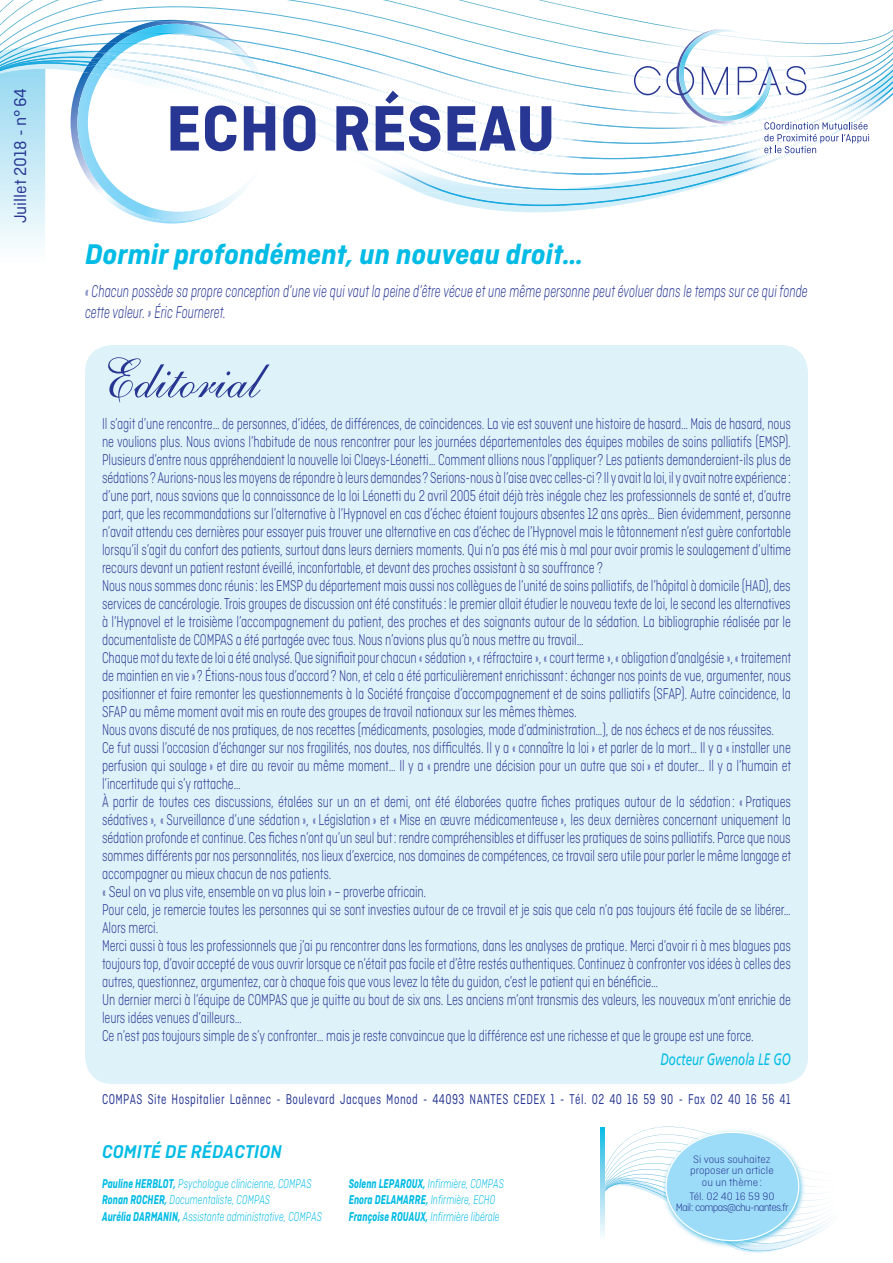
<style>
.page{position:relative;width:893px;height:1263px;background:#fff}
.page>*{position:absolute;margin:0;border:0;box-sizing:border-box;transform-origin:0 0}
.t1{font:700 67.5px "Ciutadella";color:#263692}
.t2{font:54px "Shelley Allegro BT";color:#263692}
.t3{font:italic 700 30px "Ciutadella";color:#02bce5}
.t4{font:italic 600 19.5px "Ciutadella";color:#02bce5}
.t5{font:italic 300 18px/20.2px "Ciutadella";color:#263692;scale:.7 1}
.t6{font:18px "Ciutadella";color:#263692}
.t7{font:300 16.5px/18px "Ciutadella";letter-spacing:-.01em;color:#263692;scale:.75 1}
.t8{font:italic 16.5px "Frutiger";color:#02bce5;scale:.7 1}
.t9{font:15px "Ciutadella";letter-spacing:.04em;color:#263692;scale:.76 1}
.t10{font:italic 300 13.5px/16.5px "Ciutadella";color:#02bce5;scale:.75 1}
.t11{font:300 11.4px/11.4px "Ciutadella";color:#263692;text-align:center}
.t12{font:300 11.4px/11.4px "Ciutadella";letter-spacing:-.06em;color:#263692;text-align:center}
.s1{font-weight:700}
</style>
<div class="page">
<svg style="left:0;top:6px;width:594px;height:10px"></svg>
<svg style="left:0;top:18px;width:594px;height:29px"></svg>
<svg style="left:467px;top:194px;width:205px;height:18px"></svg>
<svg style="left:235px;top:69px;width:423px;height:137px"></svg>
<img style="left:123px;top:20px;width:62px;height:12px">
<img style="left:155px;top:20px;width:39px;height:2px">
<img style="left:121px;top:32px;width:112px;height:2px">
<img style="left:136px;top:24px;width:91px;height:8px">
<img style="left:133px;top:32px;width:96px;height:2px">
<img style="left:270px;top:56px;width:323px;height:17px">
<img style="left:270px;top:73px;width:323px;height:15px">
<img style="left:270px;top:88px;width:323px;height:15px">
<img style="left:276px;top:103px;width:317px;height:89px">
<img style="left:270px;top:114px;width:180px;height:78px">
<img style="left:235px;top:60px;width:35px;height:132px">
<img style="left:235px;top:68px;width:35px;height:58px">
<img style="left:235px;top:102px;width:34px;height:14px">
<img style="left:235px;top:50px;width:34px;height:52px">
<img style="left:235px;top:54px;width:14px;height:4px">
<svg style="left:251px;top:71px;width:9px;height:3px"></svg>
<svg style="left:261px;top:87px;width:5px;height:3px"></svg>
<svg style="left:267px;top:102px;width:9px;height:12px"></svg>
<img style="left:235px;top:162px;width:27px;height:30px">
<img style="left:594px;top:12px;width:299px;height:19px">
<img style="left:594px;top:31px;width:299px;height:10px">
<img style="left:871px;top:41px;width:22px;height:6px">
<img style="left:594px;top:47px;width:299px;height:5px">
<img style="left:601px;top:52px;width:292px;height:12px">
<img style="left:594px;top:67px;width:299px;height:20px">
<img style="left:869px;top:70px;width:24px;height:5px">
<img style="left:869px;top:75px;width:24px;height:6px">
<img style="left:594px;top:87px;width:299px;height:103px">
<img style="left:650px;top:153px;width:211px;height:41px">
<svg style="left:634px;top:29px;width:235px;height:124px"></svg>
<div style="left:85px;top:345px;width:723px;height:739px;background:#def2f9;border-radius:27px"></div>
<svg style="left:0;top:34px;width:235px;height:334px"></svg>
<svg style="left:605px;top:1126px;width:226px;height:127px"></svg>
<img style="left:662px;top:1195px;width:143px;height:52px">
<div style="left:666px;top:1132px;width:133px;height:108px;background:#9cdcf8;border-radius:50%"></div>
<svg style="left:601px;top:1127px;width:4px;height:109px"></svg>
<p class="t6" style="left:11px;top:223px;width:137px;rotate:-90deg">Juillet 2018 - n° 64</p>
<h1 class="t1" style="left:166px;top:89px;width:391px">ECHO RÉSEAU</h1>
<h3 class="t3" style="left:85px;top:237px;width:500px">Dormir profondément, un nouveau droit…</h3>
<p class="t5" style="left:85px;top:281px;width:1034px">« Chacun possède sa propre conception d’une vie qui vaut la peine d’être vécue et une même personne peut évoluer dans le temps sur ce qui fonde cette valeur. » Éric Fourneret.</p>
<h2 class="t2" style="left:102px;top:346px;width:160px">Editorial</h2>
<p class="t7" style="left:102px;top:415px;width:920px">Il s’agit d’une rencontre… de personnes, d’idées, de différences, de coïncidences. La vie est souvent une histoire de hasard… Mais de hasard, nous ne voulions plus. Nous avions l’habitude de nous rencontrer pour les journées départementales des équipes mobiles de soins palliatifs (EMSP).<br>Plusieurs d’entre nous appréhendaient la nouvelle loi Claeys-Léonetti… Comment allions nous l’appliquer ? Les patients demanderaient-ils plus de sédations ? Aurions-nous les moyens de répondre à leurs demandes ? Serions-nous à l’aise avec celles-ci ? Il y avait la loi, il y avait notre expérience : d’une part, nous savions que la connaissance de la loi Léonetti du 2 avril 2005 était déjà très inégale chez les professionnels de santé et, d’autre part, que les recommandations sur l’alternative à l’Hypnovel en cas d’échec étaient toujours absentes 12 ans après… Bien évidemment, personne n’avait attendu ces dernières pour essayer puis trouver une alternative en cas d’échec de l’Hypnovel mais le tâtonnement n’est guère confortable lorsqu’il s’agit du confort des patients, surtout dans leurs derniers moments. Qui n’a pas été mis à mal pour avoir promis le soulagement d’ultime recours devant un patient restant éveillé, inconfortable, et devant des proches assistant à sa souffrance ?<br>Nous nous sommes donc réunis : les EMSP du département mais aussi nos collègues de l’unité de soins palliatifs, de l’hôpital à domicile (HAD), des services de cancérologie. Trois groupes de discussion ont été constitués : le premier allait étudier le nouveau texte de loi, le second les alternatives à l’Hypnovel et le troisième l’accompagnement du patient, des proches et des soignants autour de la sédation. La bibliographie réalisée par le documentaliste de COMPAS a été partagée avec tous. Nous n’avions plus qu’à nous mettre au travail…<br>Chaque mot du texte de loi a été analysé. Que signifiait pour chacun « sédation », « réfractaire », « court terme », « obligation d’analgésie », « traitement de maintien en vie » ? Étions-nous tous d’accord ? Non, et cela a été particulièrement enrichissant : échanger nos points de vue, argumenter, nous positionner et faire remonter les questionnements à la Société française d’accompagnement et de soins palliatifs (SFAP). Autre coïncidence, la SFAP au même moment avait mis en route des groupes de travail nationaux sur les mêmes thèmes.<br>Nous avons discuté de nos pratiques, de nos recettes (médicaments, posologies, mode d’administration…), de nos échecs et de nos réussites.<br>Ce fut aussi l’occasion d’échanger sur nos fragilités, nos doutes, nos difficultés. Il y a « connaître la loi » et parler de la mort… Il y a « installer une perfusion qui soulage » et dire au revoir au même moment… Il y a « prendre une décision pour un autre que soi » et douter… Il y a l’humain et l’incertitude qui s’y rattache…<br>À partir de toutes ces discussions, étalées sur un an et demi, ont été élaborées quatre fiches pratiques autour de la sédation : « Pratiques sédatives », « Surveillance d’une sédation », « Législation » et « Mise en œuvre médicamenteuse », les deux dernières concernant uniquement la sédation profonde et continue. Ces fiches n’ont qu’un seul but : rendre compréhensibles et diffuser les pratiques de soins palliatifs. Parce que nous sommes différents par nos personnalités, nos lieux d’exercice, nos domaines de compétences, ce travail sera utile pour parler le même langage et accompagner au mieux chacun de nos patients.<br>« Seul on va plus vite, ensemble on va plus loin » – proverbe africain.<br>Pour cela, je remercie toutes les personnes qui se sont investies autour de ce travail et je sais que cela n’a pas toujours été facile de se libérer… Alors merci.<br>Merci aussi à tous les professionnels que j’ai pu rencontrer dans les formations, dans les analyses de pratique. Merci d’avoir ri à mes blagues pas toujours top, d’avoir accepté de vous ouvrir lorsque ce n’était pas facile et d’être restés authentiques. Continuez à confronter vos idées à celles des autres, questionnez, argumentez, car à chaque fois que vous levez la tête du guidon, c’est le patient qui en bénéficie…<br>Un dernier merci à l’équipe de COMPAS que je quitte au bout de six ans. Les anciens m’ont transmis des valeurs, les nouveaux m’ont enrichie de leurs idées venues d’ailleurs…<br>Ce n’est pas toujours simple de s’y confronter… mais je reste convaincue que la différence est une richesse et que le groupe est une force.</p>
<p class="t8" style="left:661px;top:1049px;width:188px">Docteur Gwenola LE GO</p>
<p class="t9" style="left:102px;top:1091px;width:907px">COMPAS Site Hospitalier Laënnec - Boulevard Jacques Monod - 44093 NANTES CEDEX 1 - Tél. 02 40 16 59 90 - Fax 02 40 16 56 41</p>
<p class="t4" style="left:102px;top:1140px;width:182px">COMITÉ DE RÉDACTION</p>
<p class="t10" style="left:102px;top:1175px;width:295px"><span class="s1">Pauline HERBLOT,</span> Psychologue clinicienne, COMPAS<br><span class="s1">Ronan ROCHER,</span> Documentaliste, COMPAS<br><span class="s1">Aurélia DARMANIN,</span> Assistante administrative, COMPAS</p>
<p class="t10" style="left:349px;top:1175px;width:209px"><span class="s1">Solenn LEPAROUX,</span> Infirmière, COMPAS<br><span class="s1">Enora DELAMARRE,</span> Infirmière, ECHO<br><span class="s1">Françoise ROUAUX,</span> Infirmière libérale</p>
<p class="t11" style="left:690px;top:1153px;width:85px">Si vous souhaitez proposer un article ou un thème :</p>
<p class="t12" style="left:676px;top:1190px;width:114px">Tél. 02 40 16 59 90<br>Mail : compas@chu-nantes.fr</p>
</div>
